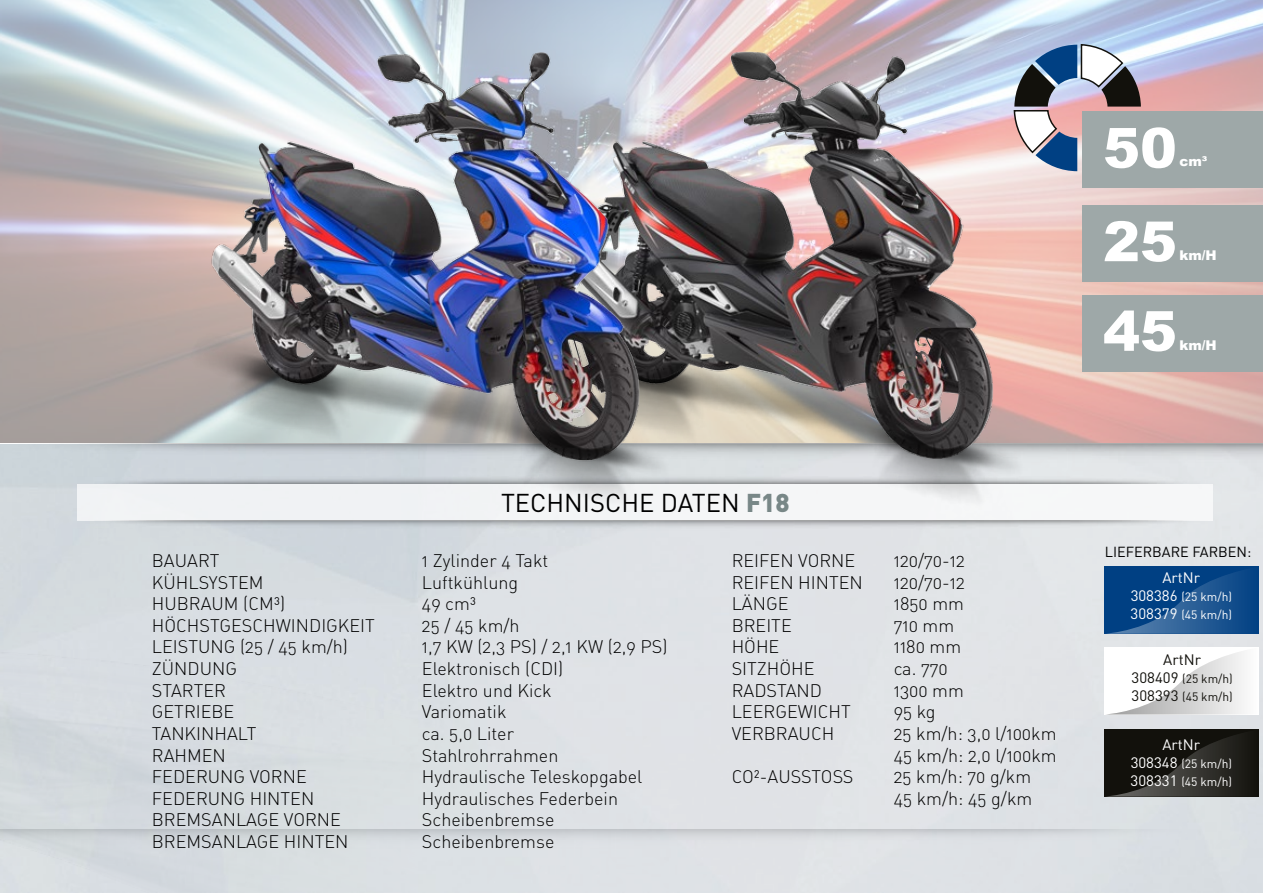
<style>
.page{position:relative;width:1263px;height:893px;background:#fff}
.page>*{position:absolute;margin:0;border:0;box-sizing:border-box;transform-origin:0 0}
.t1{font:900 55.35px "Arial";color:#fff}
.t2{font:25.5px "DIN";color:#000}
.t3{font:18px/21.6px "DIN Light Alternate";color:#000}
.t4{font:15px "DIN";color:#fff}
.t5{font:15px "DIN";color:#12110c}
.t6{font:14.4px "DIN";color:#000}
.t7{font:900 13.5px "Arial";color:#fff}
.t8{font:12px/18px "DIN";color:#fff}
.t9{font:12px/18px "DIN";color:#12110c}
.s1{font-weight:900;color:#788787}
.s2{font-size:15px}
</style>
<div class="page">
<img style="left:0;top:0;width:1263px;height:893px">
<div style="left:18px;top:626px;width:457px;height:267px;background:#d9dee2"></div>
<img style="left:18px;top:829px;width:1181px;height:19px">
<div style="left:1083px;top:112px;width:180px;height:76px;background:#9ea8a8"></div>
<div style="left:1083px;top:205px;width:180px;height:77px;background:#9ea8a8"></div>
<svg style="left:1048px;top:43px;width:93px;height:128px"></svg>
<div style="left:1083px;top:295px;width:180px;height:76px;background:#9ea8a8"></div>
<svg style="left:1104px;top:647px;width:155px;height:67px"></svg>
<div style="left:77px;top:484px;width:1136px;height:37px;background:#f6f7f8"></div>
<img style="left:77px;top:521px;width:1136px;height:9px">
<img style="left:77px;top:475px;width:1136px;height:9px">
<img style="left:18px;top:444px;width:1245px;height:19px">
<svg style="left:1104px;top:729px;width:155px;height:68px;background:#1f1e19"></svg>
<svg style="left:1105px;top:566px;width:154px;height:68px;background:#0e4a89"></svg>
<img style="left:0;top:261px;width:18px;height:632px">
<img style="left:694px;top:0;width:354px;height:525px">
<img style="left:694px;top:322px;width:344px;height:189px">
<img style="left:181px;top:0;width:513px;height:525px">
<img style="left:173px;top:322px;width:511px;height:189px">
<h1 class="t1" style="left:1103px;top:108px;width:75px">50</h1>
<p class="t7" style="left:1179px;top:152px;width:29px">cm³</p>
<h1 class="t1" style="left:1103px;top:201px;width:75px">25</h1>
<p class="t7" style="left:1179px;top:245px;width:39px">km/H</p>
<h1 class="t1" style="left:1103px;top:291px;width:75px">45</h1>
<p class="t7" style="left:1179px;top:335px;width:39px">km/H</p>
<h2 class="t2" style="left:501px;top:487px;width:290px">TECHNISCHE DATEN <span class="s1">F18</span></h2>
<p class="t3" style="left:152px;top:550px;width:69px">BAUART</p>
<p class="t3" style="left:422px;top:550px;width:128px">1 Zylinder 4 Takt</p>
<p class="t3" style="left:152px;top:571px;width:113px">KÜHLSYSTEM</p>
<p class="t3" style="left:422px;top:571px;width:98px">Luftkühlung</p>
<p class="t3" style="left:152px;top:593px;width:135px">HUBRAUM (CM³)</p>
<p class="t3" style="left:422px;top:593px;width:56px">49 cm³</p>
<p class="t3" style="left:152px;top:614px;width:225px">HÖCHSTGESCHWINDIGKEIT</p>
<p class="t3" style="left:422px;top:614px;width:99px">25 / 45 km/h</p>
<p class="t3" style="left:152px;top:636px;width:198px">LEISTUNG (25 / 45 km/h)</p>
<p class="t3" style="left:422px;top:636px;width:247px">1,7 KW (2,3 PS) / 2,1 KW (2,9 PS)</p>
<p class="t3" style="left:152px;top:658px;width:87px">ZÜNDUNG</p>
<p class="t3" style="left:422px;top:658px;width:143px">Elektronisch (CDI)</p>
<p class="t3" style="left:152px;top:679px;width:76px">STARTER</p>
<p class="t3" style="left:422px;top:679px;width:131px">Elektro und Kick</p>
<p class="t3" style="left:152px;top:701px;width:84px">GETRIEBE</p>
<p class="t3" style="left:422px;top:701px;width:86px">Variomatik</p>
<p class="t3" style="left:152px;top:722px;width:106px">TANKINHALT</p>
<p class="t3" style="left:422px;top:722px;width:94px">ca. 5,0 Liter</p>
<p class="t3" style="left:152px;top:744px;width:76px">RAHMEN</p>
<p class="t3" style="left:422px;top:744px;width:138px">Stahlrohrrahmen</p>
<p class="t3" style="left:152px;top:766px;width:156px">FEDERUNG VORNE</p>
<p class="t3" style="left:422px;top:766px;width:222px">Hydraulische Teleskopgabel</p>
<p class="t3" style="left:152px;top:787px;width:164px">FEDERUNG HINTEN</p>
<p class="t3" style="left:422px;top:787px;width:198px">Hydraulisches Federbein</p>
<p class="t3" style="left:152px;top:809px;width:191px">BREMSANLAGE VORNE</p>
<p class="t3" style="left:422px;top:809px;width:134px">Scheibenbremse</p>
<p class="t3" style="left:152px;top:830px;width:198px">BREMSANLAGE HINTEN</p>
<p class="t3" style="left:422px;top:830px;width:134px">Scheibenbremse</p>
<p class="t3" style="left:732px;top:550px;width:125px">REIFEN VORNE</p>
<p class="t3" style="left:894px;top:550px;width:73px">120/70-12</p>
<p class="t3" style="left:732px;top:571px;width:133px">REIFEN HINTEN</p>
<p class="t3" style="left:894px;top:571px;width:73px">120/70-12</p>
<p class="t3" style="left:732px;top:593px;width:58px">LÄNGE</p>
<p class="t3" style="left:894px;top:593px;width:72px">1850 mm</p>
<p class="t3" style="left:732px;top:614px;width:62px">BREITE</p>
<p class="t3" style="left:894px;top:614px;width:62px">710 mm</p>
<p class="t3" style="left:732px;top:636px;width:49px">HÖHE</p>
<p class="t3" style="left:894px;top:636px;width:69px">1180 mm</p>
<p class="t3" style="left:732px;top:658px;width:84px">SITZHÖHE</p>
<p class="t3" style="left:894px;top:658px;width:56px">ca. 770</p>
<p class="t3" style="left:732px;top:679px;width:92px">RADSTAND</p>
<p class="t3" style="left:894px;top:679px;width:72px">1300 mm</p>
<p class="t3" style="left:732px;top:701px;width:121px">LEERGEWICHT</p>
<p class="t3" style="left:894px;top:701px;width:43px">95 kg</p>
<p class="t3" style="left:732px;top:722px;width:104px">VERBRAUCH</p>
<p class="t3" style="left:894px;top:722px;width:165px">25 km/h: 3,0 l/100km<br>45 km/h: 2,0 l/100km</p>
<p class="t3" style="left:732px;top:766px;width:123px">CO²-AUSSTOSS</p>
<p class="t3" style="left:894px;top:766px;width:140px">25 km/h: 70 g/km<br>45 km/h: 45 g/km</p>
<p class="t6" style="left:1105px;top:543px;width:148px">LIEFERBARE FARBEN:</p>
<p class="t4" style="left:1162px;top:568px;width:39px">ArtNr</p>
<p class="t8" style="left:1131px;top:587px;width:103px"><span class="s2">308386</span> (25 km/h)<br><span class="s2">308379</span> (45 km/h)</p>
<p class="t5" style="left:1163px;top:651px;width:39px">ArtNr</p>
<p class="t9" style="left:1131px;top:670px;width:103px"><span class="s2">308409</span> (25 km/h)<br><span class="s2">308393</span> (45 km/h)</p>
<p class="t4" style="left:1162px;top:736px;width:39px">ArtNr</p>
<p class="t8" style="left:1131px;top:755px;width:103px"><span class="s2">308348</span> (25 km/h)<br><span class="s2">308331</span> (45 km/h)</p>
</div>
